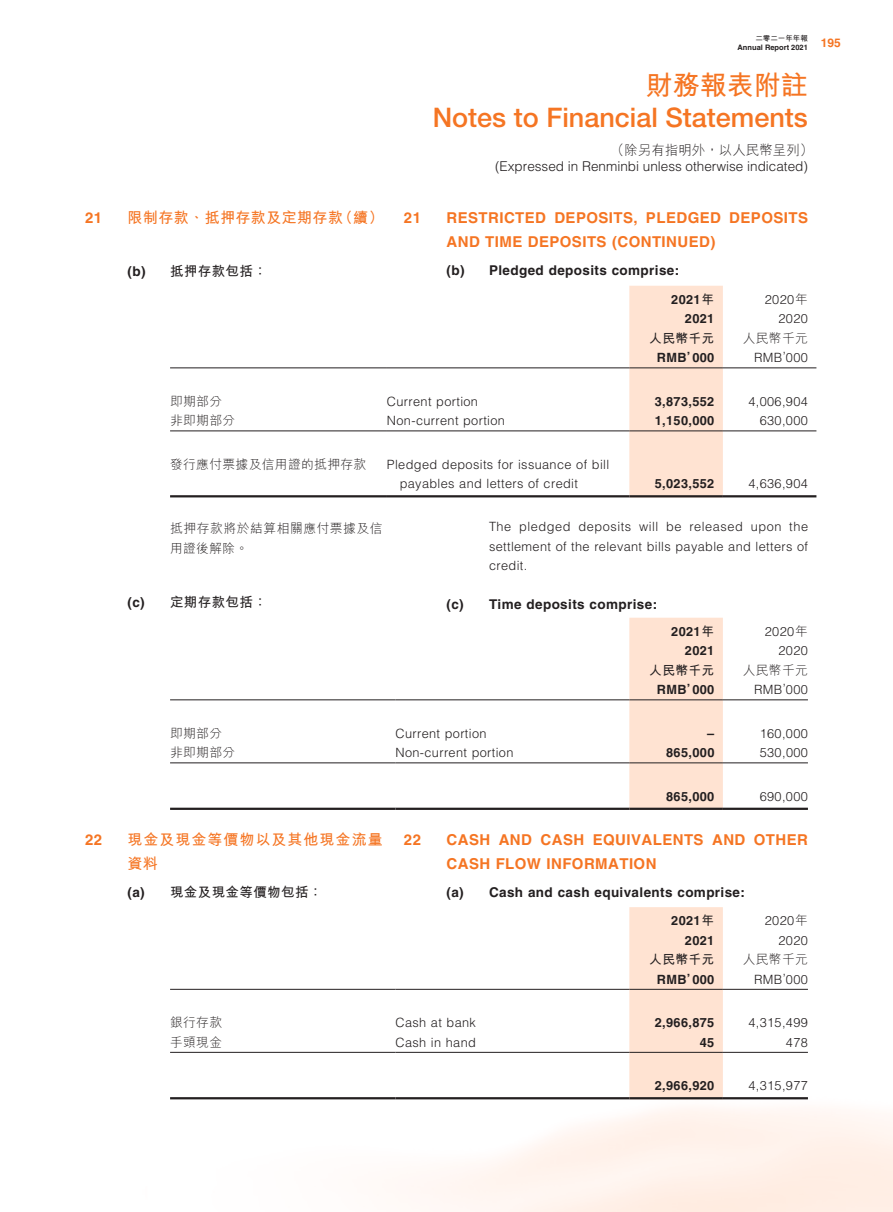
<style>
.page{position:relative;width:893px;height:1212px;background:#fff}
.page>*{position:absolute;margin:0;border:0;box-sizing:border-box;transform-origin:0 0}
.t1{font:500 27px "Helvetica Neue LT Std";color:#f57523}
.t2{font:700 27px "M Hei HK";color:#f57523}
.t3{font:700 15px/24px "Helvetica LT Std";letter-spacing:.03em;color:#f57523}
.t4{font:700 15px/24px "M Hei HK";letter-spacing:.065em;color:#f57523}
.t5{font:700 15px "M Hei HK";letter-spacing:.03em;color:#f57523}
.t6{font:700 13.5px "Helvetica LT Std";letter-spacing:.03em;color:#231f20}
.t7{font:300 13.5px "Helvetica LT Std";color:#231f20}
.t8{font:700 13.5px "M Hei HK";letter-spacing:.03em;color:#231f20}
.t9{font:300 13.5px "M Hei HK";color:#231f20}
.t10{font:300 12.75px/19.5px "Helvetica LT Std";letter-spacing:.03em;color:#231f20;text-align:justify}
.t11{font:700 12.75px "Helvetica LT Std";letter-spacing:.03em;color:#231f20}
.t12{font:300 12.75px/19.5px "M Hei HK";letter-spacing:.03em;color:#231f20}
.t13{font:700 12.75px "M Hei HK";letter-spacing:.03em;color:#231f20}
.t14{font:700 7.5px "Helvetica LT Std";color:#231f20}
.t15{font:700 7.5px "M Hei HK";color:#231f20}
.s1{font-family:"Helvetica LT Std"}
.s2{font-family:"M Hei HK"}
</style>
<div class="page">
<div style="left:629px;top:286px;width:94px;height:209px;background:#ffe3d2"></div>
<hr style="left:170px;top:367px;width:217px;height:1px;background:#231f20">
<hr style="left:387px;top:367px;width:242px;height:1px;background:#231f20">
<hr style="left:629px;top:367px;width:94px;height:1px;background:#231f20">
<hr style="left:723px;top:367px;width:93px;height:1px;background:#231f20">
<hr style="left:170px;top:430px;width:217px;height:1px;background:#231f20">
<hr style="left:387px;top:430px;width:242px;height:1px;background:#231f20">
<hr style="left:629px;top:430px;width:94px;height:1px;background:#231f20">
<hr style="left:723px;top:430px;width:93px;height:1px;background:#231f20">
<hr style="left:170px;top:495px;width:217px;height:2px;background:#231f20">
<hr style="left:387px;top:495px;width:242px;height:2px;background:#231f20">
<hr style="left:629px;top:495px;width:94px;height:2px;background:#231f20">
<hr style="left:723px;top:495px;width:93px;height:2px;background:#231f20">
<div style="left:629px;top:618px;width:94px;height:190px;background:#ffe3d2"></div>
<hr style="left:170px;top:699px;width:225px;height:1px;background:#231f20">
<hr style="left:395px;top:699px;width:234px;height:1px;background:#231f20">
<hr style="left:629px;top:699px;width:94px;height:1px;background:#231f20">
<hr style="left:723px;top:699px;width:85px;height:1px;background:#231f20">
<hr style="left:170px;top:762px;width:225px;height:1px;background:#231f20">
<hr style="left:395px;top:762px;width:234px;height:1px;background:#231f20">
<hr style="left:629px;top:762px;width:94px;height:1px;background:#231f20">
<hr style="left:723px;top:762px;width:85px;height:1px;background:#231f20">
<hr style="left:170px;top:808px;width:225px;height:2px;background:#231f20">
<hr style="left:395px;top:808px;width:234px;height:2px;background:#231f20">
<hr style="left:629px;top:808px;width:94px;height:2px;background:#231f20">
<hr style="left:723px;top:808px;width:85px;height:2px;background:#231f20">
<div style="left:629px;top:907px;width:94px;height:190px;background:#ffe3d2"></div>
<hr style="left:170px;top:989px;width:225px;height:1px;background:#231f20">
<hr style="left:395px;top:989px;width:234px;height:1px;background:#231f20">
<hr style="left:629px;top:989px;width:94px;height:1px;background:#231f20">
<hr style="left:723px;top:989px;width:85px;height:1px;background:#231f20">
<hr style="left:170px;top:1052px;width:225px;height:1px;background:#231f20">
<hr style="left:395px;top:1052px;width:234px;height:1px;background:#231f20">
<hr style="left:629px;top:1052px;width:94px;height:1px;background:#231f20">
<hr style="left:723px;top:1052px;width:85px;height:1px;background:#231f20">
<hr style="left:170px;top:1097px;width:225px;height:2px;background:#231f20">
<hr style="left:395px;top:1097px;width:234px;height:2px;background:#231f20">
<hr style="left:629px;top:1097px;width:94px;height:2px;background:#231f20">
<hr style="left:723px;top:1097px;width:85px;height:2px;background:#231f20">
<p class="t15" style="left:755px;top:33px;width:54px">二零二一年年報</p>
<p class="t14" style="left:737px;top:42px;width:105px">Annual Report 2021 <sup>195</sup></p>
<p class="t3" style="left:85px;top:206px;width:19px">21</p>
<p class="t5" style="left:128px;top:207px;width:258px">限制存款、抵押存款及定期存款（續）</p>
<p class="t8" style="left:128px;top:261px;width:141px"><span class="s1">(b)</span> 抵押存款包括：</p>
<h1 class="t2" style="left:646px;top:65px;width:163px">財務報表附註</h1>
<h1 class="t1" style="left:433px;top:101px;width:377px">Notes to Financial Statements</h1>
<p class="t9" style="left:611px;top:143px;width:204px">（除另有指明外，以人民幣呈列）</p>
<p class="t7" style="left:495px;top:158px;width:314px">(Expressed in Renminbi unless otherwise indicated)</p>
<p class="t3" style="left:404px;top:206px;width:19px">21</p>
<p class="t3" style="left:446px;top:206px;width:363px">RESTRICTED DEPOSITS, PLEDGED DEPOSITS<br>AND TIME DEPOSITS (CONTINUED)</p>
<p class="t6" style="left:446px;top:262px;width:234px">(b) Pledged deposits comprise:</p>
<p class="t11" style="left:671px;top:291px;width:45px">2021<span class="s2">年</span></p>
<p class="t10" style="left:765px;top:289px;width:45px">2020<span class="s2">年</span></p>
<p class="t11" style="left:685px;top:311px;width:31px">2021</p>
<p class="t10" style="left:778px;top:309px;width:31px">2020</p>
<p class="t13" style="left:649px;top:329px;width:67px">人民幣千元</p>
<p class="t12" style="left:743px;top:328px;width:67px">人民幣千元</p>
<p class="t11" style="left:657px;top:350px;width:59px">RMB’ 000</p>
<p class="t10" style="left:754px;top:348px;width:55px">RMB’000</p>
<p class="t12" style="left:170px;top:391px;width:54px">即期部分</p>
<p class="t10" style="left:387px;top:391px;width:93px">Current portion</p>
<p class="t11" style="left:655px;top:393px;width:61px">3,873,552</p>
<p class="t10" style="left:748px;top:391px;width:61px">4,006,904</p>
<p class="t12" style="left:170px;top:410px;width:67px">非即期部分</p>
<p class="t10" style="left:387px;top:411px;width:120px">Non-current portion</p>
<p class="t11" style="left:655px;top:413px;width:61px">1,150,000</p>
<p class="t10" style="left:760px;top:411px;width:50px">630,000</p>
<p class="t12" style="left:170px;top:454px;width:198px">發行應付票據及信用證的抵押存款</p>
<p class="t10" style="left:400px;top:454px;width:211px;text-indent:-13px">Pledged deposits for issuance of bill payables and letters of credit</p>
<p class="t11" style="left:655px;top:476px;width:61px">5,023,552</p>
<p class="t10" style="left:748px;top:474px;width:61px">4,636,904</p>
<p class="t12" style="left:170px;top:519px;width:214px">抵押存款將於結算相關應付票據及信用證後解除。</p>
<p class="t8" style="left:128px;top:593px;width:141px"><span class="s1">(c)</span> 定期存款包括：</p>
<p class="t10" style="left:489px;top:517px;width:321px">The pledged deposits will be released upon the settlement of the relevant bills payable and letters of credit.</p>
<p class="t6" style="left:446px;top:596px;width:212px">(c) Time deposits comprise:</p>
<p class="t11" style="left:671px;top:623px;width:45px">2021<span class="s2">年</span></p>
<p class="t10" style="left:765px;top:621px;width:45px">2020<span class="s2">年</span></p>
<p class="t11" style="left:685px;top:643px;width:31px">2021</p>
<p class="t10" style="left:778px;top:641px;width:31px">2020</p>
<p class="t13" style="left:649px;top:661px;width:67px">人民幣千元</p>
<p class="t12" style="left:743px;top:660px;width:67px">人民幣千元</p>
<p class="t11" style="left:657px;top:682px;width:59px">RMB’ 000</p>
<p class="t10" style="left:754px;top:680px;width:55px">RMB’000</p>
<p class="t12" style="left:170px;top:723px;width:54px">即期部分</p>
<p class="t10" style="left:395px;top:723px;width:93px">Current portion</p>
<p class="t11" style="left:707px;top:725px;width:9px">–</p>
<p class="t10" style="left:760px;top:723px;width:50px">160,000</p>
<p class="t12" style="left:170px;top:742px;width:67px">非即期部分</p>
<p class="t10" style="left:395px;top:743px;width:120px">Non-current portion</p>
<p class="t11" style="left:666px;top:745px;width:50px">865,000</p>
<p class="t10" style="left:760px;top:743px;width:50px">530,000</p>
<p class="t11" style="left:666px;top:788px;width:50px">865,000</p>
<p class="t10" style="left:760px;top:786px;width:50px">690,000</p>
<p class="t3" style="left:85px;top:827px;width:19px">22</p>
<p class="t4" style="left:128px;top:826px;width:257px">現金及現金等價物以及其他現金流量資料</p>
<p class="t8" style="left:128px;top:882px;width:196px"><span class="s1">(a)</span> 現金及現金等價物包括：</p>
<p class="t3" style="left:404px;top:828px;width:19px">22</p>
<p class="t3" style="left:446px;top:828px;width:363px">CASH AND CASH EQUIVALENTS AND OTHER<br>CASH FLOW INFORMATION</p>
<p class="t6" style="left:446px;top:884px;width:300px">(a) Cash and cash equivalents comprise:</p>
<p class="t11" style="left:671px;top:913px;width:45px">2021<span class="s2">年</span></p>
<p class="t10" style="left:765px;top:911px;width:45px">2020<span class="s2">年</span></p>
<p class="t11" style="left:685px;top:932px;width:31px">2021</p>
<p class="t10" style="left:778px;top:930px;width:31px">2020</p>
<p class="t13" style="left:649px;top:950px;width:67px">人民幣千元</p>
<p class="t12" style="left:743px;top:949px;width:67px">人民幣千元</p>
<p class="t11" style="left:657px;top:971px;width:59px">RMB’ 000</p>
<p class="t10" style="left:754px;top:969px;width:55px">RMB’000</p>
<p class="t12" style="left:170px;top:1012px;width:54px">銀行存款</p>
<p class="t10" style="left:395px;top:1013px;width:82px">Cash at bank</p>
<p class="t11" style="left:655px;top:1015px;width:61px">2,966,875</p>
<p class="t10" style="left:748px;top:1013px;width:61px">4,315,499</p>
<p class="t12" style="left:170px;top:1032px;width:54px">手頭現金</p>
<p class="t10" style="left:395px;top:1032px;width:82px">Cash in hand</p>
<p class="t11" style="left:700px;top:1034px;width:16px">45</p>
<p class="t10" style="left:786px;top:1032px;width:23px">478</p>
<p class="t11" style="left:655px;top:1078px;width:61px">2,966,920</p>
<p class="t10" style="left:748px;top:1076px;width:61px">4,315,977</p>
</div>
